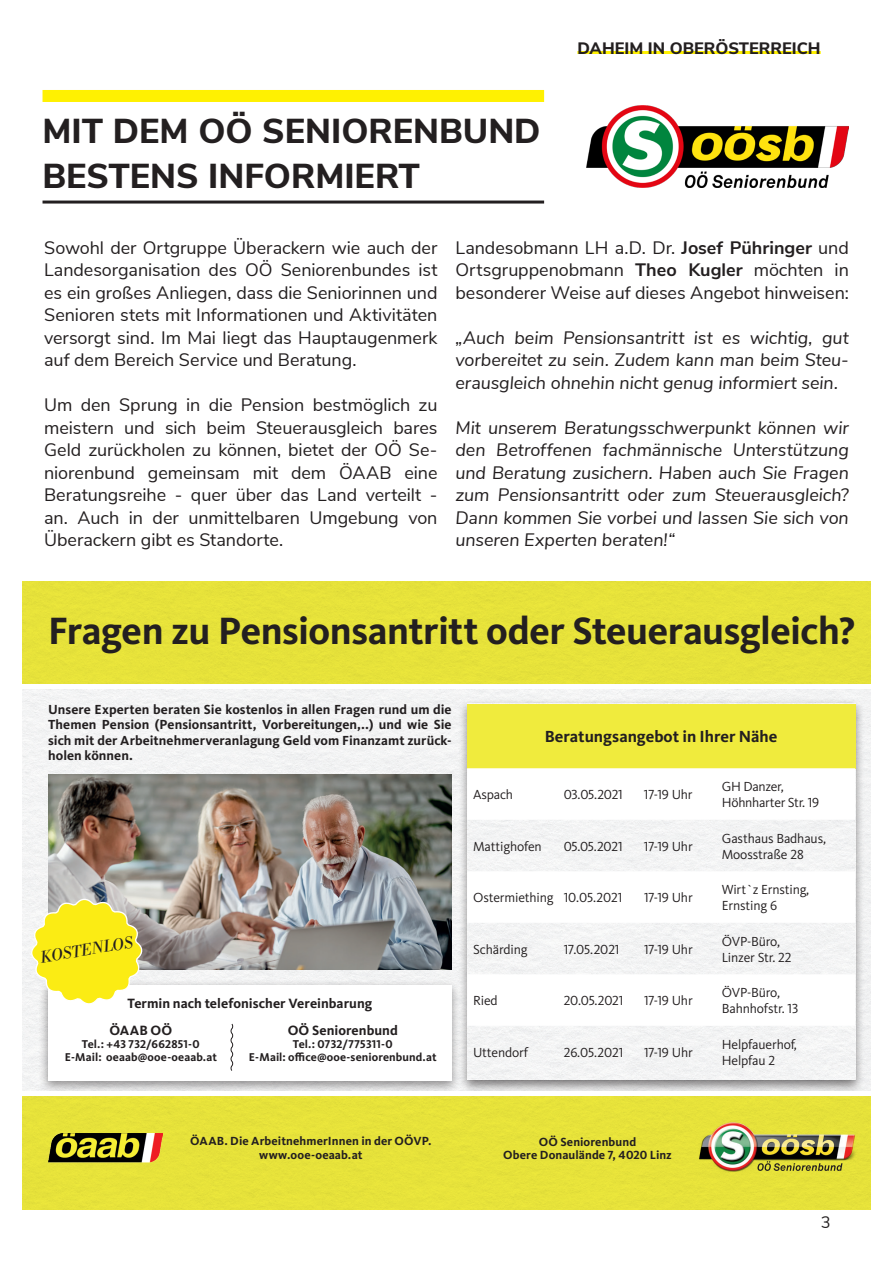
<style>
.page{position:relative;width:893px;height:1263px;background:#fff}
.page>*{position:absolute;margin:0;border:0;box-sizing:border-box;transform-origin:0 0}
.t1{font:700 39.45px "Kievit OT";letter-spacing:-.015em;color:#231f20}
.Kleine_Headline{font:800 34.5px "Nunito Sans";color:#231f20}
.t2{font:18px/22.5px "Nunito Sans";letter-spacing:-.005em;color:#231f20;text-align:justify}
.t3{font:italic 18px/22.5px "Nunito Sans";letter-spacing:-.005em;color:#231f20;text-align:justify}
.t4{font:700 16.65px "Kievit OT";color:#231f20}
.t5{font:italic 16.65px "Bodoni Berthold BQ";color:#231f20}
.t6{font:800 16.5px "Nunito Sans";color:#231f20}
.t7{font:16.5px "Nunito Sans";color:#231f20}
.t8{font:700 13.95px "Kievit OT";color:#231f20}
.t9{font:13.65px/16.4px "Kievit OT";letter-spacing:-.01em;color:#231f20}
.t10{font:700 13.65px/15.1px "Kievit OT";color:#231f20;text-align:justify}
.t11{font:700 12.3px/14px "Kievit OT";letter-spacing:.01em;color:#231f20;text-align:center}
.t12{font:700 11.7px/13.4px "Kievit OT";letter-spacing:.01em;color:#231f20;text-align:center}
.s1{font-weight:700}
</style>
<div class="page">
<hr style="left:577px;top:51px;width:244px;height:3px;background:#fff101">
<div style="left:43px;top:90px;width:501px;height:12px;background:#fff101"></div>
<div style="left:22px;top:689px;width:849px;height:402px;background:#f3f3f4"></div>
<div style="left:22px;top:581px;width:849px;height:103px;background:#e6e23a"></div>
<div style="left:22px;top:1096px;width:849px;height:113px;background:#e6e23a"></div>
<div style="left:697px;top:1120px;width:161px;height:59px;background:#e5e13a"></div>
<img style="left:700px;top:1122px;width:154px;height:49px">
<svg style="left:757px;top:1161px;width:85px;height:10px"></svg>
<img style="left:48px;top:1134px;width:114px;height:33px">
<img style="left:48px;top:775px;width:404px;height:195px">
<div style="left:39px;top:980px;width:422px;height:114px;background:#231f20;opacity:.48"></div>
<div style="left:48px;top:985px;width:404px;height:96px;background:#fff"></div>
<svg style="left:230px;top:1023px;width:4px;height:48px"></svg>
<svg style="left:28px;top:896px;width:117px;height:111px"></svg>
<div style="left:458px;top:699px;width:407px;height:395px;background:#231f20;opacity:.57"></div>
<div style="left:467px;top:1026px;width:388px;height:54px;background:#f3f3f4"></div>
<div style="left:467px;top:704px;width:388px;height:64px;background:#f0eb3d"></div>
<svg style="left:467px;top:768px;width:388px;height:258px"></svg>
<hr style="left:22px;top:1091px;width:849px;height:4px;background:#fff">
<hr style="left:43px;top:201px;width:501px;height:3px;background:#231f20">
<img style="left:587px;top:106px;width:262px;height:82px">
<p class="Kleine_Headline" style="left:43px;top:106px;width:500px">MIT DEM OÖ SENIORENBUND</p>
<p class="Kleine_Headline" style="left:43px;top:151px;width:379px">BESTENS INFORMIERT</p>
<p class="t6" style="left:577px;top:36px;width:245px">DAHEIM IN OBERÖSTERREICH</p>
<p class="t2" style="left:44px;top:235px;width:395px">Sowohl der Ortgruppe Überackern wie auch der Landesorganisation des OÖ Seniorenbundes ist es ein großes Anliegen, dass die Seniorinnen und Senioren stets mit Informationen und Aktivitäten versorgt sind. Im Mai liegt das Hauptaugenmerk auf dem Bereich Service und Beratung.</p>
<p class="t2" style="left:44px;top:393px;width:395px">Um den Sprung in die Pension bestmöglich zu meistern und sich beim Steuerausgleich bares Geld zurückholen zu können, bietet der OÖ Se&shy;niorenbund gemeinsam mit dem ÖAAB eine Beratungsreihe - quer über das Land verteilt - an. Auch in der unmittelbaren Umgebung von Überackern gibt es Standorte.</p>
<p class="t2" style="left:455px;top:235px;width:395px">Landesobmann LH a.D. Dr. <span class="s1">Josef Pühringer</span> und Ortsgruppenobmann <span class="s1">Theo Kugler</span> möchten in besonderer Weise auf dieses Angebot hinweisen:</p>
<p class="t3" style="left:455px;top:325px;width:395px">„Auch beim Pensionsantritt ist es wichtig, gut vorbereitet zu sein. Zudem kann man beim Steu&shy;erausgleich ohnehin nicht genug informiert sein.</p>
<p class="t3" style="left:455px;top:415px;width:395px">Mit unserem Beratungsschwerpunkt können wir den Betroffenen fachmännische Unterstützung und Beratung zusichern. Haben auch Sie Fragen zum Pensionsantritt oder zum Steuerausgleich?<br>Dann kommen Sie vorbei und lassen Sie sich von unseren Experten beraten!“</p>
<p class="t1" style="left:48px;top:608px;width:809px">Fragen zu Pensionsantritt oder Steuerausgleich?</p>
<p class="t10" style="left:48px;top:702px;width:405px">Unsere Experten beraten Sie kostenlos in allen Fragen rund um die Themen Pension (Pensionsantritt, Vorbereitungen,..) und wie Sie sich mit der Arbeitnehmerveranlagung Geld vom Finanzamt zurück&shy;holen können.</p>
<p class="t5" style="left:39px;top:948px;width:95px;rotate:-10deg">KOSTENLOS</p>
<p class="t8" style="left:128px;top:995px;width:246px">Termin nach telefonischer Vereinbarung</p>
<p class="t8" style="left:109px;top:1022px;width:64px">ÖAAB OÖ</p>
<p class="t12" style="left:65px;top:1037px;width:154px">Tel.: +43 732/662851-0<br>E-Mail: oeaab@ooe-oeaab.at</p>
<p class="t8" style="left:288px;top:1022px;width:112px">OÖ Seniorenbund</p>
<p class="t12" style="left:249px;top:1037px;width:189px">Tel.: 0732/775311-0<br>E-Mail: office@ooe-seniorenbund.at</p>
<p class="t4" style="left:545px;top:727px;width:234px">Beratungsangebot in Ihrer Nähe</p>
<p class="t9" style="left:473px;top:787px;width:41px">Aspach</p>
<p class="t9" style="left:564px;top:787px;width:61px">03.05.2021</p>
<p class="t9" style="left:644px;top:787px;width:50px">17-19 Uhr</p>
<p class="t9" style="left:722px;top:778px;width:99px">GH Danzer,<br>Höhnharter Str. 19</p>
<p class="t9" style="left:473px;top:838px;width:70px">Mattighofen</p>
<p class="t9" style="left:564px;top:838px;width:60px">05.05.2021</p>
<p class="t9" style="left:644px;top:838px;width:50px">17-19 Uhr</p>
<p class="t9" style="left:722px;top:830px;width:106px">Gasthaus Badhaus,<br>Moosstraße 28</p>
<p class="t9" style="left:473px;top:890px;width:151px">Ostermiething 10.05.2021</p>
<p class="t9" style="left:644px;top:890px;width:50px">17-19 Uhr</p>
<p class="t9" style="left:722px;top:881px;width:89px">Wirt`z Ernsting,<br>Ernsting 6</p>
<p class="t9" style="left:473px;top:941px;width:56px">Schärding</p>
<p class="t9" style="left:564px;top:941px;width:57px">17.05.2021</p>
<p class="t9" style="left:644px;top:941px;width:50px">17-19 Uhr</p>
<p class="t9" style="left:722px;top:933px;width:71px">ÖVP-Büro,<br>Linzer Str. 22</p>
<p class="t9" style="left:473px;top:993px;width:26px">Ried</p>
<p class="t9" style="left:564px;top:993px;width:61px">20.05.2021</p>
<p class="t9" style="left:644px;top:993px;width:50px">17-19 Uhr</p>
<p class="t9" style="left:722px;top:984px;width:78px">ÖVP-Büro,<br>Bahnhofstr. 13</p>
<p class="t9" style="left:473px;top:1044px;width:57px">Uttendorf</p>
<p class="t9" style="left:564px;top:1044px;width:61px">26.05.2021</p>
<p class="t9" style="left:644px;top:1044px;width:50px">17-19 Uhr</p>
<p class="t9" style="left:722px;top:1036px;width:76px">Helpfauerhof,<br>Helpfau 2</p>
<p class="t11" style="left:190px;top:1134px;width:243px">ÖAAB. Die ArbeitnehmerInnen in der OÖVP. www.ooe-oeaab.at</p>
<p class="t11" style="left:503px;top:1134px;width:170px">OÖ Seniorenbund<br>Obere Donaulände 7, 4020 Linz</p>
<p class="t7" style="left:821px;top:1210px;width:11px">3</p>
</div>
